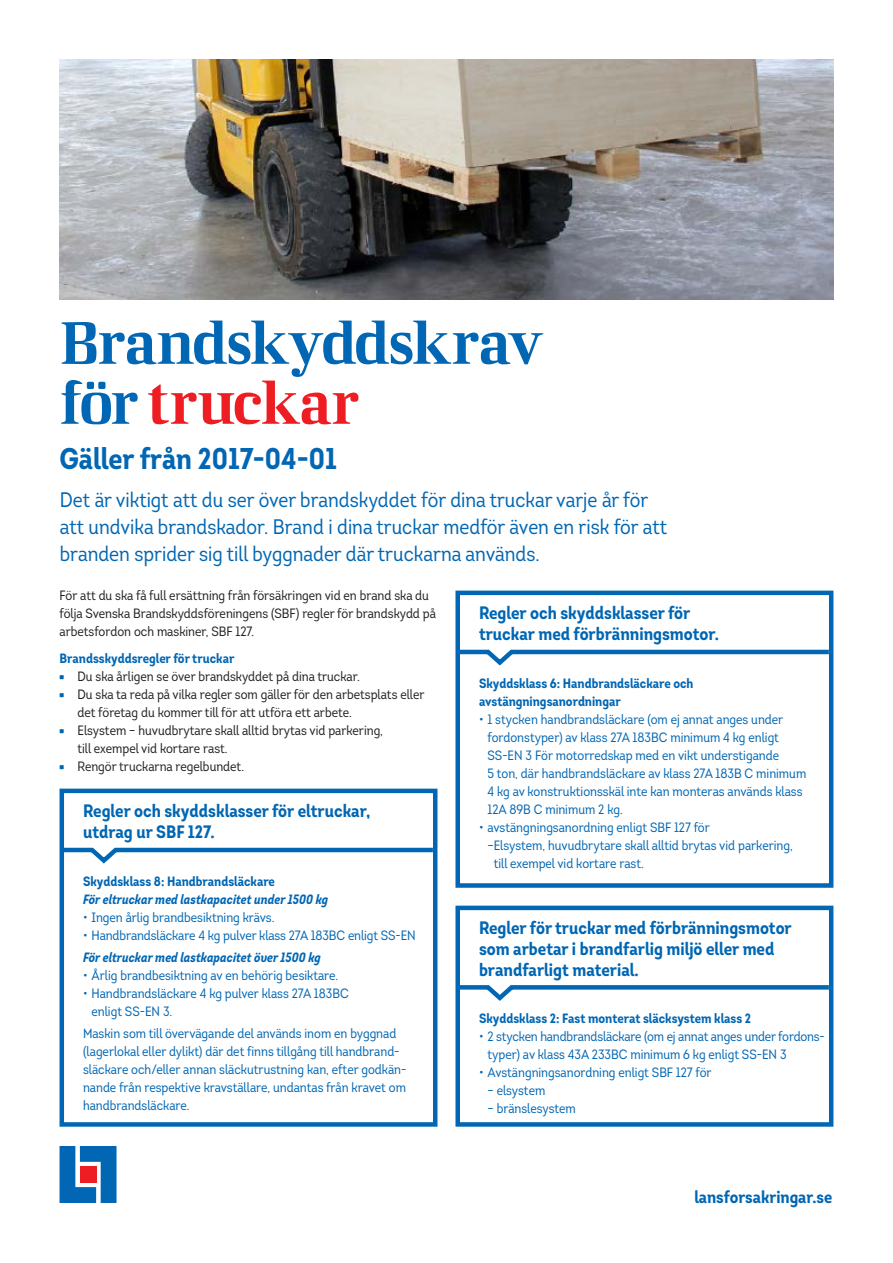
<style>
.page{position:relative;width:893px;height:1263px;background:#fff}
.page>*{position:absolute;margin:0;border:0;box-sizing:border-box;transform-origin:0 0}
.t1{font:60px/60px "LF Rubrik";letter-spacing:-.025em;color:#0166b3}
.t2{font:700 30px "Intro Cond";color:#0166b3}
.t3{font:21px/27px "Intro Cond";color:#0166b3}
.t4{font:700 18px/21px "Intro Cond";color:#0166b3}
.t5{font:700 17.4px "Intro Cond";color:#0166b3}
.t6{font:13.5px/18px "Intro Cond";color:#0166b3}
.t7{font:13.5px/18px "Intro Cond";color:#231f20}
.t8{font:700 13.5px/18px "Intro Cond";color:#0166b3}
.t9{font:italic 700 13.5px "Intro Cond";color:#0166b3}
.s1{color:#ee1d23}
.s2{font-family:"LF Rubrik";color:#0166b3}
</style>
<div class="page">
<svg style="left:60px;top:1146px;width:57px;height:57px"></svg>
<div style="left:80px;top:1166px;width:16px;height:16px;background:#ee1d23"></div>
<img style="left:60px;top:60px;width:773px;height:240px">
<svg style="left:59px;top:788px;width:379px;height:339px"></svg>
<svg style="left:59px;top:845px;width:378px;height:21px"></svg>
<svg style="left:455px;top:590px;width:379px;height:298px"></svg>
<svg style="left:455px;top:647px;width:378px;height:21px"></svg>
<svg style="left:455px;top:905px;width:379px;height:222px"></svg>
<svg style="left:455px;top:983px;width:378px;height:21px"></svg>
<h1 class="t1" style="left:60px;top:312px;width:486px">Brandskyddskrav för <span class="s1">truckar</span></h1>
<h2 class="t2" style="left:60px;top:439px;width:279px">Gäller från 2017-04-01</h2>
<h3 class="t3" style="left:60px;top:486px;width:609px">Det är viktigt att du ser över brandskyddet för dina truckar varje år för att undvika brandskador. Brand i dina truckar medför även en risk för att branden sprider sig till byggnader där truckarna används.</h3>
<p class="t7" style="left:60px;top:587px;width:378px">För att du ska få full ersättning från försäkringen vid en brand ska du följa Svenska Brandskyddsföreningens (SBF) regler för brandskydd på arbetsfordon och maskiner, SBF 127.</p>
<p class="t8" style="left:60px;top:649px;width:176px">Brandsskyddsregler för truckar</p>
<p class="t7" style="left:60px;top:667px;width:302px"><span class="s2">•</span> Du ska årligen se över brandskyddet på dina truckar.</p>
<p class="t7" style="left:78px;top:685px;width:349px;text-indent:-18px"><span class="s2">•</span> Du ska ta reda på vilka regler som gäller för den arbetsplats eller det företag du kommer till för att utföra ett arbete.</p>
<p class="t7" style="left:78px;top:721px;width:307px;text-indent:-18px"><span class="s2">•</span> Elsystem – huvudbrytare skall alltid brytas vid parkering, till exempel vid kortare rast.</p>
<p class="t7" style="left:60px;top:757px;width:186px"><span class="s2">•</span> Rengör truckarna regelbundet.</p>
<h3 class="t4" style="left:479px;top:602px;width:241px">Regler och skyddsklasser för truckar med förbränningsmotor.</h3>
<p class="t8" style="left:479px;top:674px;width:216px">Skyddsklass 6: Handbrandsläckare och avstängningsanordningar</p>
<p class="t6" style="left:487px;top:710px;width:320px;text-indent:-9px">• 1 stycken handbrandsläckare (om ej annat anges under fordonstyper) av klass 27A 183BC minimum 4 kg enligt SS-EN 3 För motorredskap med en vikt understigande<br>5 ton, där handbrandsläckare av klass 27A 183B C minimum 4 kg av konstruktionsskäl inte kan monteras används klass 12A 89B C minimum 2 kg.</p>
<p class="t6" style="left:479px;top:818px;width:232px">• avstängningsanordning enligt SBF 127 för</p>
<p class="t6" style="left:487px;top:836px;width:307px">–Elsystem, huvudbrytare skall alltid brytas vid parkering,</p>
<p class="t6" style="left:494px;top:854px;width:152px">till exempel vid kortare rast.</p>
<h3 class="t4" style="left:83px;top:800px;width:289px">Regler och skyddsklasser för eltruckar, utdrag ur SBF 127.</h3>
<p class="t8" style="left:83px;top:872px;width:193px">Skyddsklass 8: Handbrandsläckare</p>
<p class="t9" style="left:83px;top:890px;width:247px">För eltruckar med lastkapacitet under 1500 kg</p>
<p class="t6" style="left:83px;top:908px;width:193px">• Ingen årlig brandbesiktning krävs.</p>
<p class="t6" style="left:83px;top:926px;width:334px">• Handbrandsläckare 4 kg pulver klass 27A 183BC enligt SS-EN</p>
<p class="t9" style="left:83px;top:949px;width:239px">För eltruckar med lastkapacitet över 1500 kg</p>
<p class="t6" style="left:83px;top:966px;width:257px">• Årlig brandbesiktning av en behörig besiktare.</p>
<p class="t6" style="left:92px;top:984px;width:259px;text-indent:-9px">• Handbrandsläckare 4 kg pulver klass 27A 183BC enligt SS-EN 3.</p>
<p class="t6" style="left:83px;top:1024px;width:325px">Maskin som till övervägande del används inom en byggnad (lagerlokal eller dylikt) där det finns tillgång till handbrand&shy;släckare och/eller annan släckutrustning kan, efter godkän&shy;nande från respektive kravställare, undantas från kravet om handbrandsläckare.</p>
<h3 class="t4" style="left:479px;top:917px;width:314px">Regler för truckar med förbränningsmotor som arbetar i brandfarlig miljö eller med brandfarligt material.</h3>
<p class="t8" style="left:479px;top:1009px;width:274px">Skyddsklass 2: Fast monterat släcksystem klass 2</p>
<p class="t6" style="left:487px;top:1027px;width:337px;text-indent:-9px">• 2 stycken handbrandsläckare (om ej annat anges under fordons&shy;typer) av klass 43A 233BC minimum 6 kg enligt SS-EN 3</p>
<p class="t6" style="left:479px;top:1063px;width:234px">• Avstängningsanordning enligt SBF 127 för</p>
<p class="t6" style="left:487px;top:1081px;width:59px">– elsystem</p>
<p class="t6" style="left:487px;top:1099px;width:90px">– bränslesystem</p>
<p class="t5" style="left:694px;top:1186px;width:139px">lansforsakringar.se</p>
</div>
